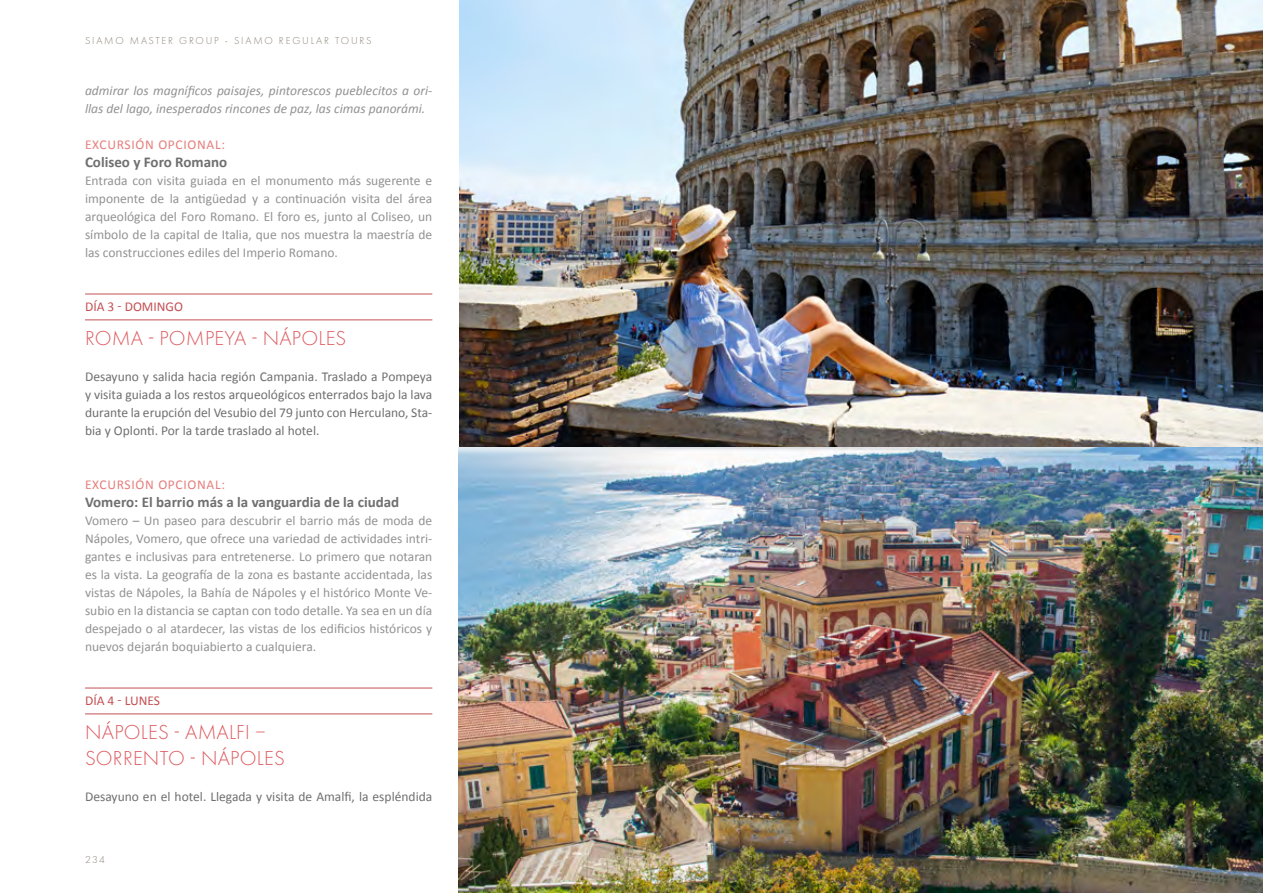
<style>
.page{position:relative;width:1263px;height:893px;background:#fff}
.page>*{position:absolute;margin:0;border:0;box-sizing:border-box;transform-origin:0 0}
.t1{font:300 21px/25.5px "Futura PT";letter-spacing:.01em;color:#dd5a5f}
.t2{font:700 15px "Calibri";color:#706f6f}
.t3{font:13.5px/18px "Calibri";color:#929292;text-align:justify}
.t4{font:13.5px/18px "Calibri";color:#706f6f;text-align:justify}
.t5{font:italic 13.5px/18px "Calibri";color:#929292}
.t6{font:13.5px "Calibri";letter-spacing:.05em;color:#e57e7c}
.t7{font:13.5px "Calibri";color:#c35054}
.t8{font:300 10.5px "Futura PT";letter-spacing:.17em;color:#8d8577}
</style>
<div class="page">
<img style="left:459px;top:0;width:804px;height:892px">
<hr style="left:85px;top:294px;width:347px;height:1px;background:#c35054">
<hr style="left:85px;top:320px;width:347px;height:1px;background:#c35054">
<hr style="left:85px;top:688px;width:347px;height:1px;background:#c35054">
<hr style="left:85px;top:714px;width:347px;height:1px;background:#c35054">
<p class="t8" style="left:85px;top:34px;width:288px">SIAMO MASTER GROUP - SIAMO REGULAR TOURS</p>
<p class="t5" style="left:85px;top:81px;width:349px">admirar los magníficos paisajes, pintorescos pueblecitos a ori&shy;llas del lago, inesperados rincones de paz, las cimas panorámi.</p>
<p class="t6" style="left:85px;top:136px;width:141px">EXCURSIÓN OPCIONAL:</p>
<p class="t2" style="left:85px;top:152px;width:144px">Coliseo y Foro Romano</p>
<p class="t3" style="left:85px;top:171px;width:349px">Entrada con visita guiada en el monumento más sugerente e imponente de la antigüedad y a continuación visita del área arqueológica del Foro Romano. El foro es, junto al Coliseo, un símbolo de la capital de Italia, que nos muestra la maestría de las construcciones ediles del Imperio Romano.</p>
<p class="t7" style="left:85px;top:298px;width:100px">DÍA 3 - DOMINGO</p>
<h1 class="t1" style="left:85px;top:326px;width:263px">ROMA - POMPEYA - NÁPOLES</h1>
<p class="t4" style="left:85px;top:367px;width:349px">Desayuno y salida hacia región Campania. Traslado a Pompeya y visita guiada a los restos arqueológicos enterrados bajo la lava durante la erupción del Vesubio del 79 junto con Herculano, Sta&shy;bia y Oplonti. Por la tarde traslado al hotel.</p>
<p class="t6" style="left:85px;top:476px;width:141px">EXCURSIÓN OPCIONAL:</p>
<p class="t2" style="left:85px;top:492px;width:316px">Vomero: El barrio más a la vanguardia de la ciudad</p>
<p class="t3" style="left:85px;top:511px;width:349px">Vomero – Un paseo para descubrir el barrio más de moda de Nápoles, Vomero, que ofrece una variedad de actividades intri&shy;gantes e inclusivas para entretenerse. Lo primero que notaran es la vista. La geografía de la zona es bastante accidentada, las vistas de Nápoles, la Bahía de Nápoles y el histórico Monte Ve&shy;subio en la distancia se captan con todo detalle. Ya sea en un día despejado o al atardecer, las vistas de los edificios históricos y nuevos dejarán boquiabierto a cualquiera.</p>
<p class="t7" style="left:85px;top:692px;width:77px">DÍA 4 - LUNES</p>
<h1 class="t1" style="left:85px;top:720px;width:201px">NÁPOLES - AMALFI –<br>SORRENTO - NÁPOLES</h1>
<p class="t4" style="left:85px;top:787px;width:349px">Desayuno en el hotel. Llegada y visita de Amalfi, la espléndida</p>
<p class="t8" style="left:85px;top:853px;width:21px">234</p>
</div>
